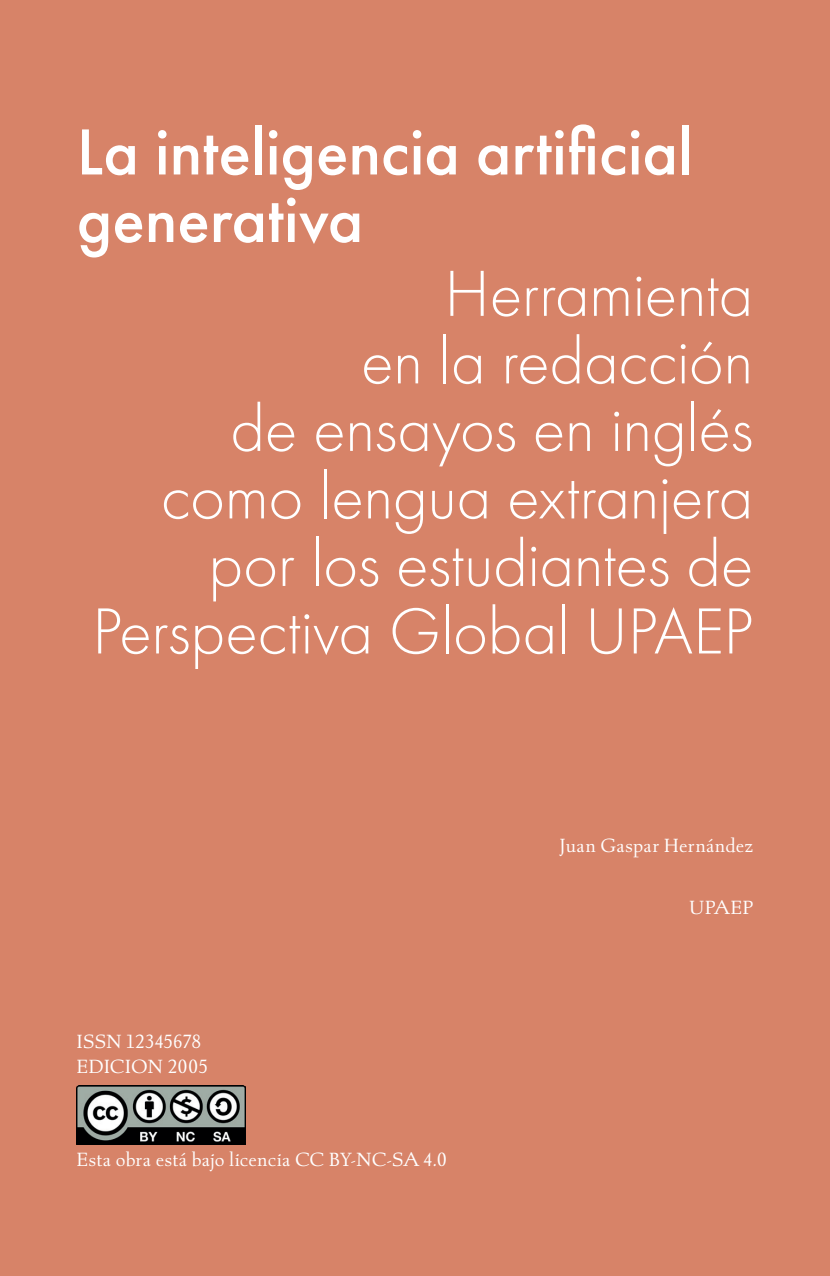
<style>
.page{position:relative;width:830px;height:1276px;background:#fff}
.page>*{position:absolute;margin:0;border:0;box-sizing:border-box;transform-origin:0 0}
.t1{font:300 67.5px/67.5px "Futura PT";letter-spacing:-.005em;color:#fff;text-align:right}
.t2{font:500 67.5px/67.5px "Futura PT";color:#fff}
.t3{font:20.25px/24.8px "Albertan Pro";letter-spacing:.01em;color:#fff}
</style>
<div class="page">
<div style="left:0;top:0;width:829px;height:1276px;background:#d78368"></div>
<img style="left:77px;top:1085px;width:168px;height:59px">
<p class="t2" style="left:77px;top:118px;width:617px">La inteligencia artificial generativa</p>
<p class="t1" style="left:92px;top:260px;width:662px">Herramienta<br>en la redacción<br>de ensayos en inglés como lengua extranjera por los estudiantes de<br>Perspectiva Global UPAEP</p>
<p class="t3" style="left:559px;top:832px;width:195px">Juan Gaspar Hernández</p>
<p class="t3" style="left:77px;top:1029px;width:132px">ISSN 12345678<br>EDICION 2005</p>
<p class="t3" style="left:77px;top:1147px;width:372px">Esta obra está bajo licencia CC BY-NC-SA 4.0</p>
<p class="t3" style="left:688px;top:894px;width:66px">UPAEP</p>
</div>
